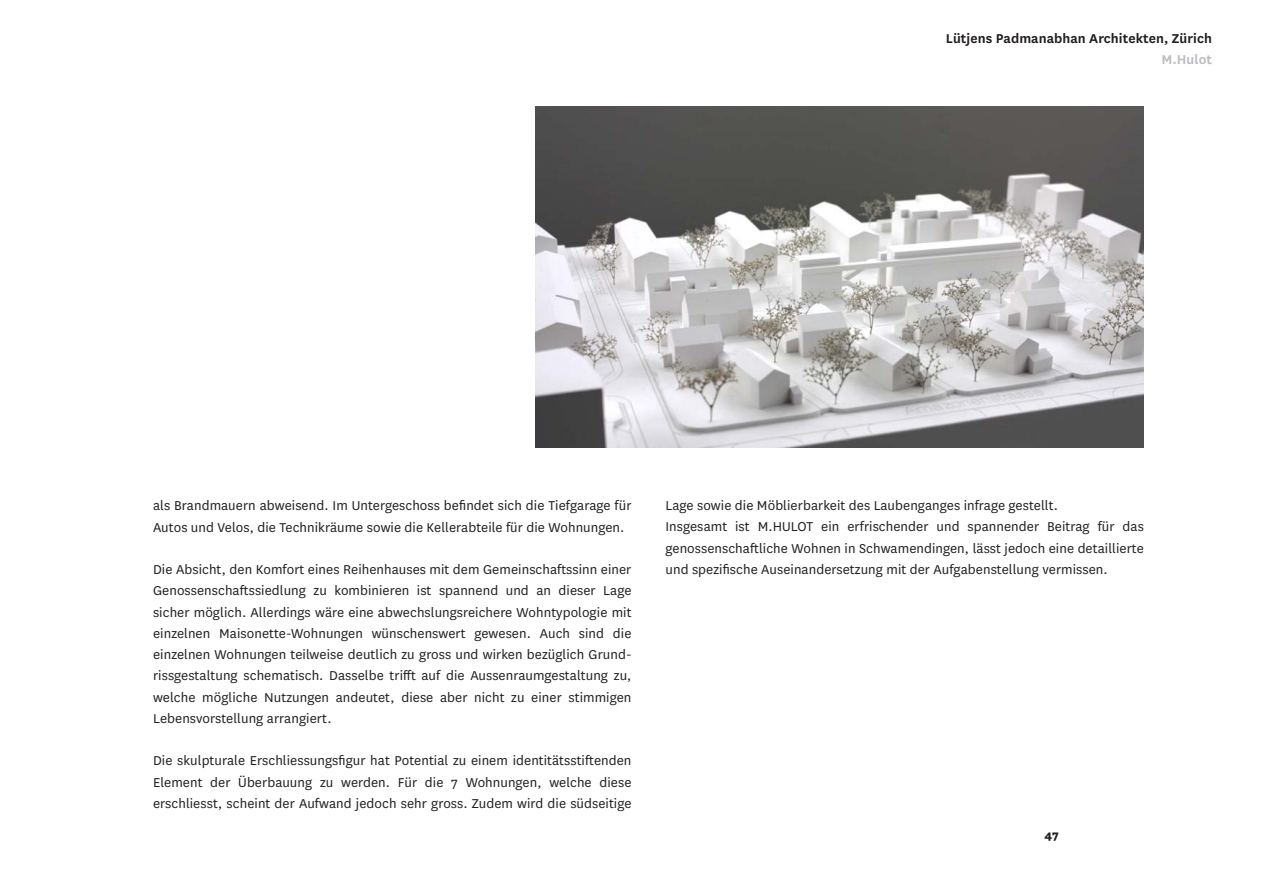
<style>
.page{position:relative;width:1263px;height:893px;background:#fff}
.page>*{position:absolute;margin:0;border:0;box-sizing:border-box;transform-origin:0 0}
.Lauftext{font:15px/21.3px "National";letter-spacing:.005em;color:#231f20;text-align:justify}
.t1{font:600 15px "National";letter-spacing:.005em;color:#231f20}
.t2{font:600 15px "National";letter-spacing:.005em;color:#bcbdc0}
.t3{font:800 13.5px "National";color:#231f20}
</style>
<div class="page">
<img style="left:535px;top:106px;width:609px;height:341px">
<p class="t1" style="left:946px;top:28px;width:268px">Lütjens Padmanabhan Architekten, Zürich</p>
<p class="t2" style="left:1161px;top:49px;width:52px">M.Hulot</p>
<p class="Lauftext" style="left:153px;top:494px;width:480px">als Brandmauern abweisend. Im Untergeschoss befindet sich die Tiefgarage für<br>Autos und Velos, die Technikräume sowie die Kellerabteile für die Wohnungen.</p>
<p class="Lauftext" style="left:153px;top:558px;width:480px">Die Absicht, den Komfort eines Reihenhauses mit dem Gemeinschaftssinn einer Genossenschaftssiedlung zu kombinieren ist spannend und an dieser Lage sicher möglich. Allerdings wäre eine abwechslungsreichere Wohntypologie mit einzelnen Maisonette-Wohnungen wünschenswert gewesen. Auch sind die einzelnen Wohnungen teilweise deutlich zu gross und wirken bezüglich Grund&shy;rissgestaltung schematisch. Dasselbe trifft auf die Aussenraumgestaltung zu, welche mögliche Nutzungen andeutet, diese aber nicht zu einer stimmigen Lebensvorstellung arrangiert.</p>
<p class="Lauftext" style="left:153px;top:749px;width:480px">Die skulpturale Erschliessungsfigur hat Potential zu einem identitätsstiftenden Element der Überbauung zu werden. Für die 7 Wohnungen, welche diese erschliesst, scheint der Aufwand jedoch sehr gross. Zudem wird die südseitige</p>
<p class="Lauftext" style="left:665px;top:494px;width:394px">Lage sowie die Möblierbarkeit des Laubenganges infrage gestellt.</p>
<p class="Lauftext" style="left:665px;top:516px;width:480px">Insgesamt ist M.HULOT ein erfrischender und spannender Beitrag für das genossenschaftliche Wohnen in Schwamendingen, lässt jedoch eine detaillierte und spezifische Auseinandersetzung mit der Aufgabenstellung vermissen.</p>
<p class="t3" style="left:1044px;top:825px;width:16px">47</p>
</div>
